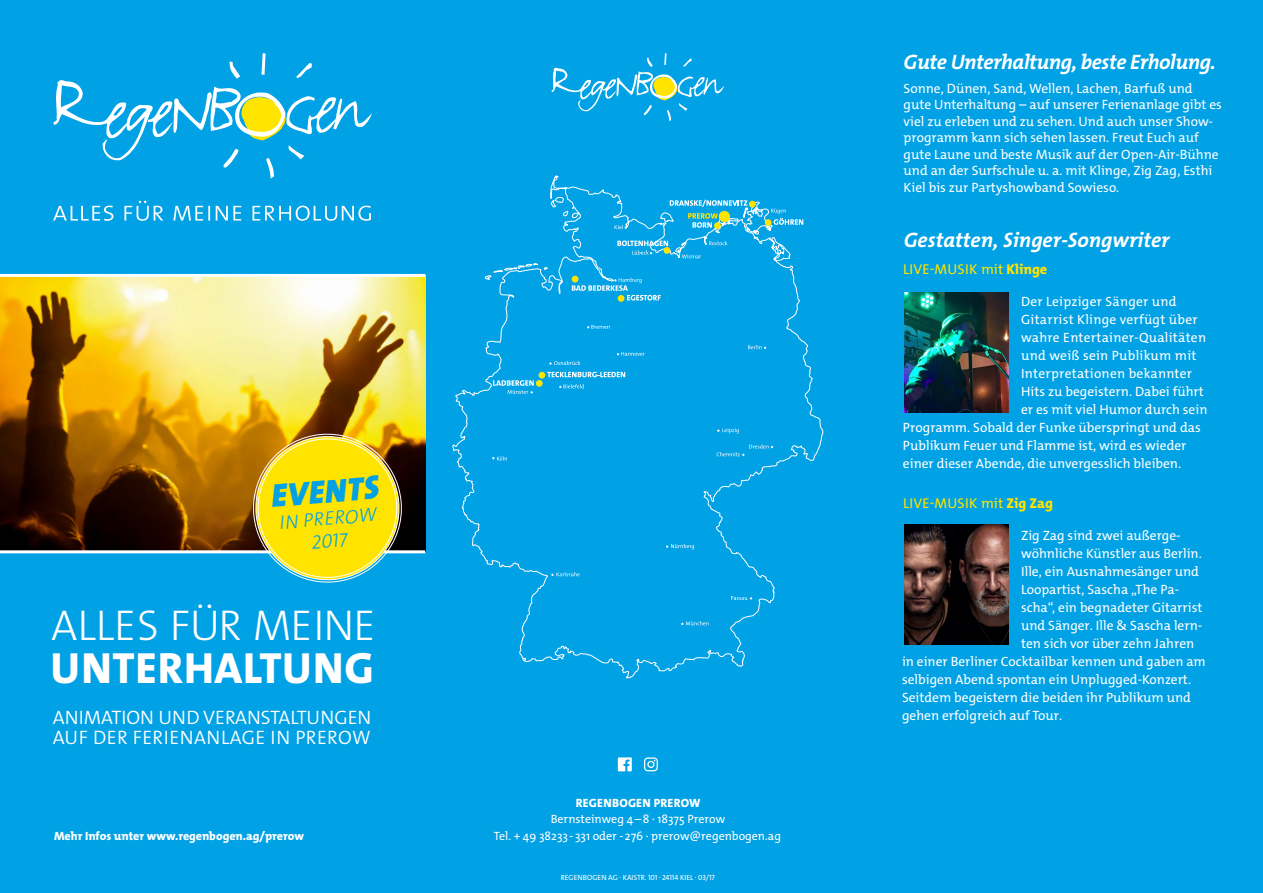
<style>
.page{position:relative;width:1263px;height:893px;background:#00a1e5}
.page>*{position:absolute;margin:0;border:0;box-sizing:border-box;transform-origin:0 0}
.t1{font:800 43.95px "The Mix Os F";letter-spacing:.015em;color:#fff}
.t2{font:300 43.35px "The Mix Os F";letter-spacing:-.005em;color:#fff}
.t3{font:italic 900 33px "The Mix Os F";color:#00a1e5}
.t4{font:italic 700 21px "The Mix Os F";letter-spacing:-.02em;color:#fff}
.t5{font:italic 700 21px "The Mix Os F";color:#fff}
.t6{font:300 19.5px/19.5px "The Mix Os F";letter-spacing:.01em;color:#fff}
.t7{font:italic 300 19.5px/22.5px "The Mix Os F";color:#00a1e5;text-align:center}
.t8{font:14.25px "The Mix Os F";letter-spacing:.02em;color:#ffe400}
.t9{font:13.5px/16.5px "The Mix Os F";color:#fff}
.t10{font:13.5px "The Mix Os F";letter-spacing:.02em;color:#fff}
.t11{font:12px/16.5px "The Mix Os F";color:#fff;text-align:center}
.t12{font:800 12px "The Mix Os F";color:#fff}
.t13{font:800 12px "The Mix Os F";letter-spacing:.02em;color:#fff}
.t14{font:7.5px "The Mix Os F";color:#fff}
.s1{font-weight:800}
</style>
<div class="page">
<svg style="left:452px;top:175px;width:371px;height:503px"></svg>
<svg style="left:615px;top:225px;width:12px;height:4px"></svg>
<svg style="left:678px;top:254px;width:23px;height:4px"></svg>
<svg style="left:705px;top:241px;width:22px;height:4px"></svg>
<svg style="left:587px;top:325px;width:23px;height:4px"></svg>
<svg style="left:617px;top:352px;width:28px;height:4px"></svg>
<svg style="left:549px;top:361px;width:31px;height:4px"></svg>
<svg style="left:559px;top:384px;width:25px;height:4px"></svg>
<svg style="left:748px;top:345px;width:18px;height:4px"></svg>
<svg style="left:717px;top:428px;width:22px;height:5px"></svg>
<svg style="left:717px;top:444px;width:56px;height:12px"></svg>
<svg style="left:666px;top:544px;width:28px;height:5px"></svg>
<svg style="left:731px;top:596px;width:21px;height:4px"></svg>
<svg style="left:681px;top:621px;width:27px;height:4px"></svg>
<svg style="left:551px;top:572px;width:29px;height:4px"></svg>
<svg style="left:492px;top:456px;width:15px;height:5px"></svg>
<svg style="left:493px;top:380px;width:41px;height:14px"></svg>
<svg style="left:670px;top:200px;width:77px;height:7px"></svg>
<svg style="left:688px;top:213px;width:30px;height:15px"></svg>
<svg style="left:547px;top:372px;width:78px;height:5px"></svg>
<svg style="left:572px;top:278px;width:89px;height:22px"></svg>
<svg style="left:771px;top:209px;width:32px;height:16px"></svg>
<svg style="left:617px;top:241px;width:51px;height:14px"></svg>
<div style="left:536px;top:380px;width:7px;height:7px;background:#ffe400;border-radius:50%"></div>
<div style="left:538px;top:372px;width:7px;height:7px;background:#ffe400;border-radius:50%"></div>
<div style="left:618px;top:295px;width:6px;height:7px;background:#ffe400;border-radius:50%"></div>
<div style="left:572px;top:276px;width:6px;height:7px;background:#ffe400;border-radius:50%"></div>
<div style="left:663px;top:247px;width:7px;height:7px;background:#ffe400;border-radius:50%"></div>
<div style="left:714px;top:222px;width:7px;height:7px;background:#ffe400;border-radius:50%"></div>
<div style="left:719px;top:211px;width:11px;height:11px;background:#ffe400;border-radius:50%"></div>
<div style="left:765px;top:219px;width:6px;height:7px;background:#ffe400;border-radius:50%"></div>
<div style="left:749px;top:201px;width:7px;height:7px;background:#ffe400;border-radius:50%"></div>
<svg style="left:551px;top:53px;width:173px;height:68px"></svg>
<svg style="left:644px;top:757px;width:14px;height:14px"></svg>
<svg style="left:618px;top:757px;width:14px;height:14px"></svg>
<img style="left:904px;top:292px;width:104px;height:120px">
<img style="left:904px;top:525px;width:104px;height:120px">
<svg style="left:53px;top:201px;width:318px;height:20px"></svg>
<svg style="left:53px;top:53px;width:319px;height:126px"></svg>
<img style="left:0;top:277px;width:425px;height:273px">
<hr style="left:0;top:274px;width:425px;height:3px;background:#fff">
<hr style="left:0;top:550px;width:425px;height:3px;background:#fff">
<svg style="left:250px;top:431px;width:155px;height:152px;background:#d0c526"></svg>
<h3 class="t3" style="left:269px;top:474px;width:110px;rotate:-5deg">EVENTS</h3>
<h3 class="t7" style="left:279px;top:512px;width:99px;rotate:-5deg">IN PREROW<br>2017</h3>
<h2 class="t2" style="left:51px;top:597px;width:326px">ALLES FÜR MEINE</h2>
<h1 class="t1" style="left:50px;top:640px;width:325px">UNTERHALTUNG</h1>
<h3 class="t6" style="left:53px;top:708px;width:320px">ANIMATION UND VERANSTALTUNGEN<br>AUF DER FERIENANLAGE IN PREROW</h3>
<p class="t12" style="left:54px;top:828px;width:251px">Mehr Infos unter www.regenbogen.ag/prerow</p>
<p class="t13" style="left:576px;top:795px;width:126px">REGENBOGEN PREROW</p>
<p class="t11" style="left:494px;top:811px;width:289px">Bernsteinweg 4–8 · 18375 Prerow<br>Tel. + 49 38233 - 331 oder - 276 · prerow@regenbogen.ag</p>
<p class="t14" style="left:561px;top:873px;width:156px">REGENBOGEN AG · KAISTR. 101 · 24114 KIEL · 03/17</p>
<h3 class="t4" style="left:903px;top:48px;width:314px">Gute Unterhaltung, beste Erholung.</h3>
<p class="t9" style="left:903px;top:80px;width:320px">Sonne, Dünen, Sand, Wellen, Lachen, Barfuß und gute Unterhaltung – auf unserer Ferienanlage gibt es viel zu erleben und zu sehen. Und auch unser Show&shy;programm kann sich sehen lassen. Freut Euch auf gute Laune und beste Musik auf der Open-Air-Bühne und an der Surfschule u. a. mit Klinge, Zig Zag, Esthi Kiel bis zur Partyshowband Sowieso.</p>
<h3 class="t5" style="left:904px;top:226px;width:267px">Gestatten, Singer-Songwriter</h3>
<p class="t8" style="left:903px;top:260px;width:146px">LIVE-MUSIK mit <span class="s1">Klinge</span></p>
<p class="t10" style="left:1021px;top:293px;width:157px">Der Leipziger Sänger und</p>
<p class="t10" style="left:1021px;top:311px;width:178px">Gitarrist Klinge verfügt über</p>
<p class="t10" style="left:1021px;top:329px;width:187px">wahre Entertainer-Qualitäten</p>
<p class="t10" style="left:1021px;top:347px;width:177px">und weiß sein Publikum mit</p>
<p class="t10" style="left:1021px;top:365px;width:173px">Interpretationen bekannter</p>
<p class="t9" style="left:1021px;top:383px;width:184px">Hits zu begeistern. Dabei führt</p>
<p class="t9" style="left:1021px;top:401px;width:188px">er es mit viel Humor durch sein</p>
<p class="t9" style="left:903px;top:419px;width:299px">Programm. Sobald der Funke überspringt und das</p>
<p class="t9" style="left:903px;top:437px;width:285px">Publikum Feuer und Flamme ist, wird es wieder</p>
<p class="t9" style="left:903px;top:455px;width:280px">einer dieser Abende, die unvergesslich bleiben.</p>
<p class="t8" style="left:903px;top:494px;width:151px">LIVE-MUSIK mit <span class="s1">Zig Zag</span></p>
<p class="t9" style="left:1021px;top:527px;width:161px">Zig Zag sind zwei außerge-</p>
<p class="t9" style="left:1021px;top:545px;width:182px">wöhnliche Künstler aus Berlin.</p>
<p class="t9" style="left:1021px;top:563px;width:179px">Ille, ein Ausnahmesänger und</p>
<p class="t9" style="left:1021px;top:581px;width:160px">Loopartist, Sascha „The Pa-</p>
<p class="t9" style="left:1021px;top:599px;width:183px">scha“, ein begnadeter Gitarrist</p>
<p class="t9" style="left:1021px;top:617px;width:183px">und Sänger. Ille &amp; Sascha lern-</p>
<p class="t9" style="left:1021px;top:635px;width:175px">ten sich vor über zehn Jahren</p>
<p class="t9" style="left:902px;top:653px;width:305px">in einer Berliner Cocktailbar kennen und gaben am</p>
<p class="t9" style="left:902px;top:671px;width:291px">selbigen Abend spontan ein Unplugged-Konzert.</p>
<p class="t9" style="left:902px;top:689px;width:290px">Seitdem begeistern die beiden ihr Publikum und</p>
<p class="t9" style="left:902px;top:707px;width:162px">gehen erfolgreich auf Tour.</p>
</div>
